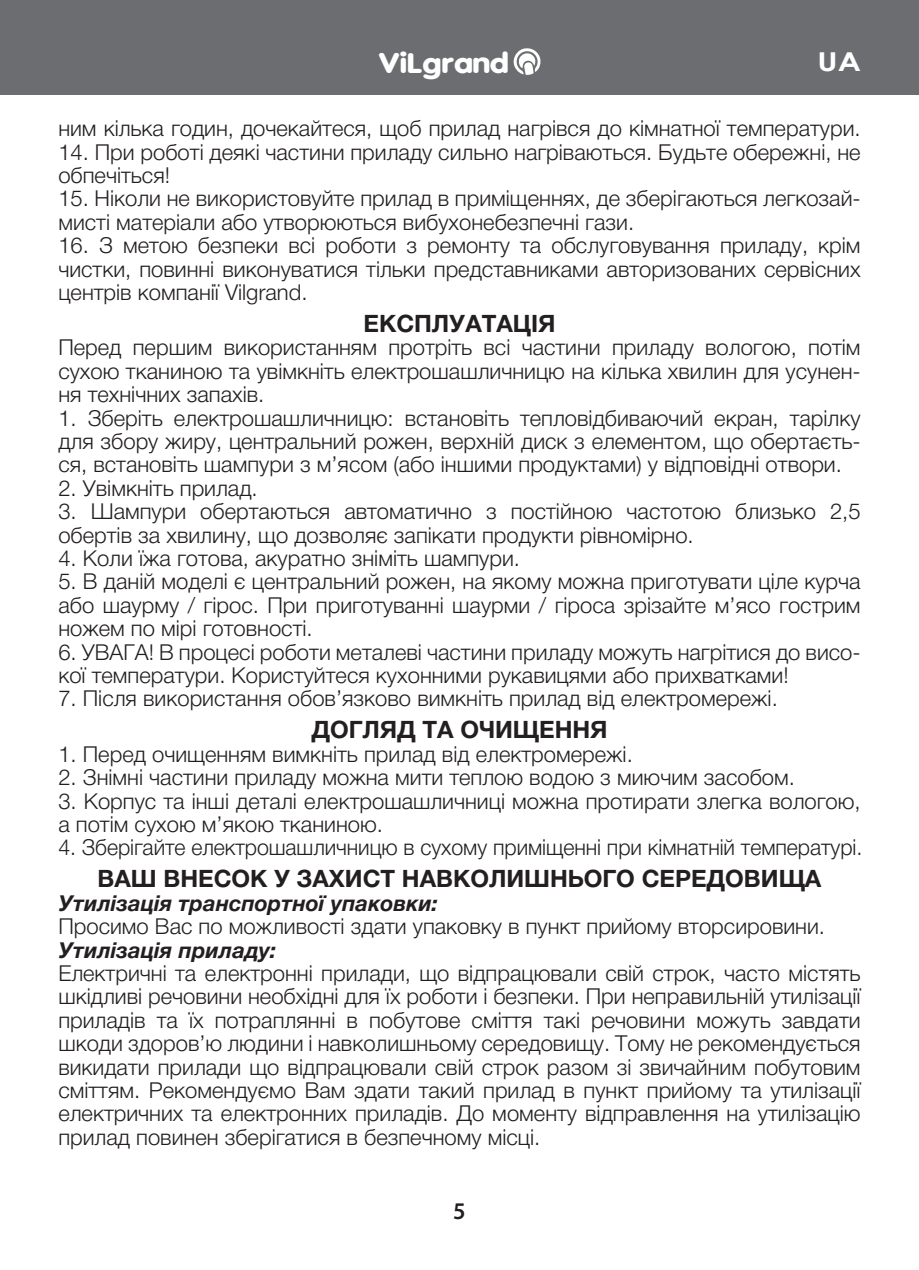
<style>
.page{position:relative;width:919px;height:1270px;background:#fff}
.page>*{position:absolute;margin:0;border:0;box-sizing:border-box;transform-origin:0 0}
.t1{font:700 27px "VAG World";color:#fff;scale:1.21 1}
.t2{font:700 26px "Century Gothic";color:#fff;scale:1.21 1}
.t3{font:700 24px "Helvetica Neue Cyr";color:#231f20}
.t4{font:600 24px "Myriad Pro";color:#231f20}
.t5{font:300 22px/23.4px "Helvetica Neue Cyr";color:#231f20}
.t6{font:italic 700 22px "Helvetica Neue Cyr";color:#231f20}
</style>
<div class="page">
<div style="left:0;top:0;width:918px;height:95px;background:#6c6d70"></div>
<svg style="left:513px;top:48px;width:28px;height:27px"></svg>
<p class="t1" style="left:378px;top:48px;width:109px">ViLgrand</p>
<p class="t2" style="left:817px;top:41px;width:37px">UA</p>
<p class="t5" style="left:58px;top:117px;width:803px">ним кілька годин, дочекайтеся, щоб прилад нагрівся до кімнатної температури.</p>
<p class="t5" style="left:58px;top:140px;width:803px">14. При роботі деякі частини приладу сильно нагріваються. Будьте обережні, не обпечіться!</p>
<p class="t5" style="left:58px;top:187px;width:803px">15. Ніколи не використовуйте прилад в приміщеннях, де зберігаються легкозай&shy;мисті матеріали або утворюються вибухонебезпечні гази.</p>
<p class="t5" style="left:58px;top:234px;width:803px;text-align:justify">16. З метою безпеки всі роботи з ремонту та обслуговування приладу, крім чистки, повинні виконуватися тільки представниками авторизованих сервісних центрів компанії Vilgrand.</p>
<p class="t3" style="left:363px;top:310px;width:193px">ЕКСПЛУАТАЦІЯ</p>
<p class="t5" style="left:58px;top:336px;width:803px;text-align:justify">Перед першим використанням протріть всі частини приладу вологою, потім сухою тканиною та увімкніть електрошашличницю на кілька хвилин для усунен&shy;ня технічних запахів.</p>
<p class="t5" style="left:58px;top:406px;width:803px;text-align:justify">1. Зберіть електрошашличницю: встановіть тепловідбиваючий екран, тарілку для збору жиру, центральний рожен, верхній диск з елементом, що обертаєть&shy;ся, встановіть шампури з м’ясом (або іншими продуктами) у відповідні отвори.</p>
<p class="t5" style="left:58px;top:476px;width:201px">2. Увімкніть прилад.</p>
<p class="t5" style="left:58px;top:500px;width:803px">3. Шампури обертаються автоматично з постійною частотою близько 2,5 обертів за хвилину, що дозволяє запікати продукти рівномірно.</p>
<p class="t5" style="left:58px;top:547px;width:463px">4. Коли їжа готова, акуратно зніміть шампури.</p>
<p class="t5" style="left:58px;top:570px;width:803px;text-align:justify">5. В даній моделі є центральний рожен, на якому можна приготувати ціле курча або шаурму / гірос. При приготуванні шаурми / гіроса зрізайте м’ясо гострим ножем по мірі готовності.</p>
<p class="t5" style="left:58px;top:640px;width:803px">6. УВАГА! В процесі роботи металеві частини приладу можуть нагрітися до висо&shy;кої температури. Користуйтеся кухонними рукавицями або прихватками!</p>
<p class="t5" style="left:58px;top:687px;width:721px">7. Після використання обов’язково вимкніть прилад від електромережі.</p>
<p class="t3" style="left:311px;top:717px;width:298px">ДОГЛЯД ТА ОЧИЩЕННЯ</p>
<p class="t5" style="left:58px;top:742px;width:576px">1. Перед очищенням вимкніть прилад від електромережі.</p>
<p class="t5" style="left:58px;top:766px;width:738px">2. Знімні частини приладу можна мити теплою водою з миючим засобом.</p>
<p class="t5" style="left:58px;top:789px;width:803px">3. Корпус та інші деталі електрошашличниці можна протирати злегка вологою, а потім сухою м’якою тканиною.</p>
<p class="t5" style="left:58px;top:836px;width:805px">4. Зберігайте електрошашличницю в сухому приміщенні при кімнатній температурі.</p>
<p class="t3" style="left:98px;top:866px;width:725px">ВАШ ВНЕСОК У ЗАХИСТ НАВКОЛИШНЬОГО СЕРЕДОВИЩА</p>
<p class="t6" style="left:58px;top:891px;width:381px">Утилізація транспортної упаковки:</p>
<p class="t5" style="left:58px;top:915px;width:768px">Просимо Вас по можливості здати упаковку в пункт прийому вторсировини.</p>
<p class="t6" style="left:58px;top:938px;width:219px">Утилізація приладу:</p>
<p class="t5" style="left:58px;top:962px;width:803px;text-align:justify">Електричні та електронні прилади, що відпрацювали свій строк, часто містять шкідливі речовини необхідні для їх роботи і безпеки. При неправильній утилізації приладів та їх потраплянні в побутове сміття такі речовини можуть завдати шкоди здоров’ю людини і навколишньому середовищу. Тому не рекомендується викидати прилади що відпрацювали свій строк разом зі звичайним побутовим сміттям. Рекомендуємо Вам здати такий прилад в пункт прийому та утилізації електричних та електронних приладів. До моменту відправлення на утилізацію прилад повинен зберігатися в безпечному місці.</p>
<p class="t4" style="left:453px;top:1196px;width:14px">5</p>
</div>
